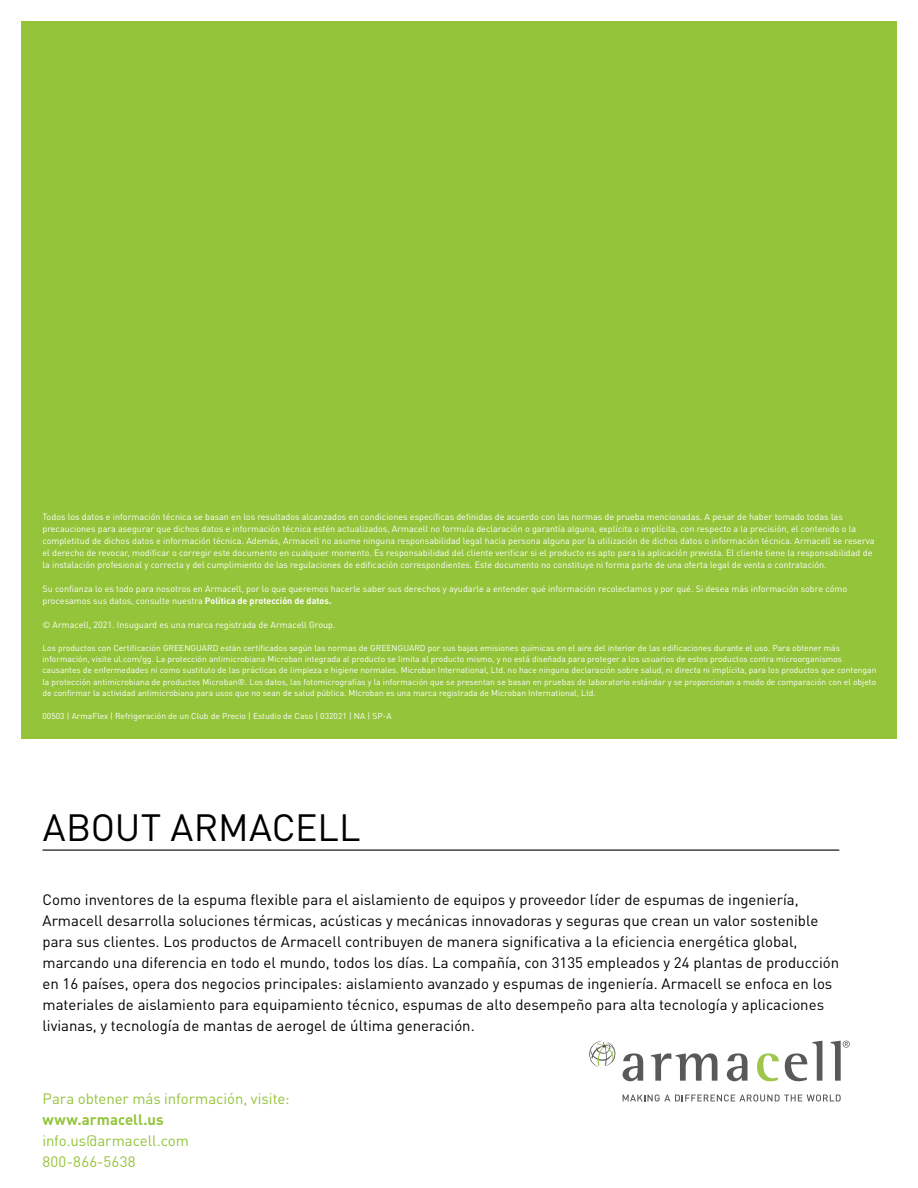
<style>
.page{position:relative;width:918px;height:1188px;background:#fff}
.page>*{position:absolute;margin:0;border:0;box-sizing:border-box;transform-origin:0 0}
.t1{font:37.5px "DIN Pro";letter-spacing:-.005em;color:#000}
.t2{font:15px/21px "DIN Pro";color:#000}
.t3{font:15px/21px "DIN Pro";letter-spacing:-.005em;color:#94c43a}
.t4{font:700 15px "DIN Pro";color:#94c43a}
.t5{font:9px/12px "DIN Pro";color:#fff}
.t6{font:8.55px/11.4px "DIN Pro";color:#fff}
.s1{font-weight:700}
</style>
<div class="page">
<svg style="left:623px;top:1053px;width:20px;height:28px"></svg>
<svg style="left:651px;top:1053px;width:66px;height:28px"></svg>
<svg style="left:727px;top:1053px;width:21px;height:28px"></svg>
<svg style="left:757px;top:1053px;width:22px;height:28px"></svg>
<svg style="left:785px;top:1041px;width:37px;height:40px"></svg>
<svg style="left:831px;top:1041px;width:19px;height:40px"></svg>
<svg style="left:589px;top:1041px;width:27px;height:27px"></svg>
<svg style="left:623px;top:1094px;width:218px;height:8px"></svg>
<hr style="left:43px;top:850px;width:796px;height:1px;background:#000">
<div style="left:21px;top:21px;width:876px;height:718px;background:#94c43a"></div>
<p class="t5" style="left:42px;top:510px;width:834px">Todos los datos e información técnica se basan en los resultados alcanzados en condiciones específicas definidas de acuerdo con las normas de prueba mencionadas. A pesar de haber tomado todas las precauciones para asegurar que dichos datos e información técnica estén actualizados, Armacell no formula declaración o garantía alguna, explícita o implícita, con respecto a la precisión, el contenido o la completitud de dichos datos e información técnica. Además, Armacell no asume ninguna responsabilidad legal hacia persona alguna por la utilización de dichos datos o información técnica. Armacell se reserva el derecho de revocar, modificar o corregir este documento en cualquier momento. Es responsabilidad del cliente verificar si el producto es apto para la aplicación prevista. El cliente tiene la responsabilidad de la instalación profesional y correcta y del cumplimiento de las regulaciones de edificación correspondientes. Este documento no constituye ni forma parte de una oferta legal de venta o contratación.</p>
<p class="t5" style="left:42px;top:582px;width:806px">Su confianza lo es todo para nosotros en Armacell, por lo que queremos hacerle saber sus derechos y ayudarle a entender qué información recolectamos y por qué. Si desea más información sobre cómo procesamos sus datos, consulte nuestra <span class="s1">Política de protección de datos.</span></p>
<p class="t5" style="left:42px;top:618px;width:295px">© Armacell, 2021. Insuguard es una marca registrada de Armacell Group.</p>
<p class="t6" style="left:42px;top:641px;width:836px">Los productos con Certificación GREENGUARD están certificados según las normas de GREENGUARD por sus bajas emisiones químicas en el aire del interior de las edificaciones durante el uso. Para obtener más información, visite ul.com/gg. La protección antimicrobiana Microban integrada al producto se limita al producto mismo, y no está diseñada para proteger a los usuarios de estos productos contra microorganismos causantes de enfermedades ni como sustituto de las prácticas de limpieza e higiene normales. Microban International, Ltd. no hace ninguna declaración sobre salud, ni directa ni implícita, para los productos que contengan la protección antimicrobiana de productos Microban®. Los datos, las fotomicrografías y la información que se presentan se basan en pruebas de laboratorio estándar y se proporcionan a modo de comparación con el objeto de confirmar la actividad antimicrobiana para usos que no sean de salud pública. MIcroban es una marca registrada de Microban International, Ltd.</p>
<p class="t6" style="left:42px;top:709px;width:351px">00503 | ArmaFlex | Refrigeración de un Club de Precio | Estudio de Caso | 032021 | NA | SP-A</p>
<h1 class="t1" style="left:43px;top:798px;width:319px">ABOUT ARMACELL</h1>
<p class="t2" style="left:43px;top:887px;width:798px">Como inventores de la espuma flexible para el aislamiento de equipos y proveedor líder de espumas de ingeniería, Armacell desarrolla soluciones térmicas, acústicas y mecánicas innovadoras y seguras que crean un valor sostenible para sus clientes. Los productos de Armacell contribuyen de manera significativa a la eficiencia energética global, marcando una diferencia en todo el mundo, todos los días. La compañía, con 3135 empleados y 24 plantas de producción en 16 países, opera dos negocios principales: aislamiento avanzado y espumas de ingeniería. Armacell se enfoca en los materiales de aislamiento para equipamiento técnico, espumas de alto desempeño para alta tecnología y aplicaciones livianas, y tecnología de mantas de aerogel de última generación.</p>
<h2 class="t3" style="left:42px;top:1086px;width:249px">Para obtener más información, visite:</h2>
<h2 class="t4" style="left:42px;top:1107px;width:123px">www.armacell.us</h2>
<h2 class="t3" style="left:42px;top:1128px;width:148px">info.us@armacell.com<br>800-866-5638</h2>
</div>
